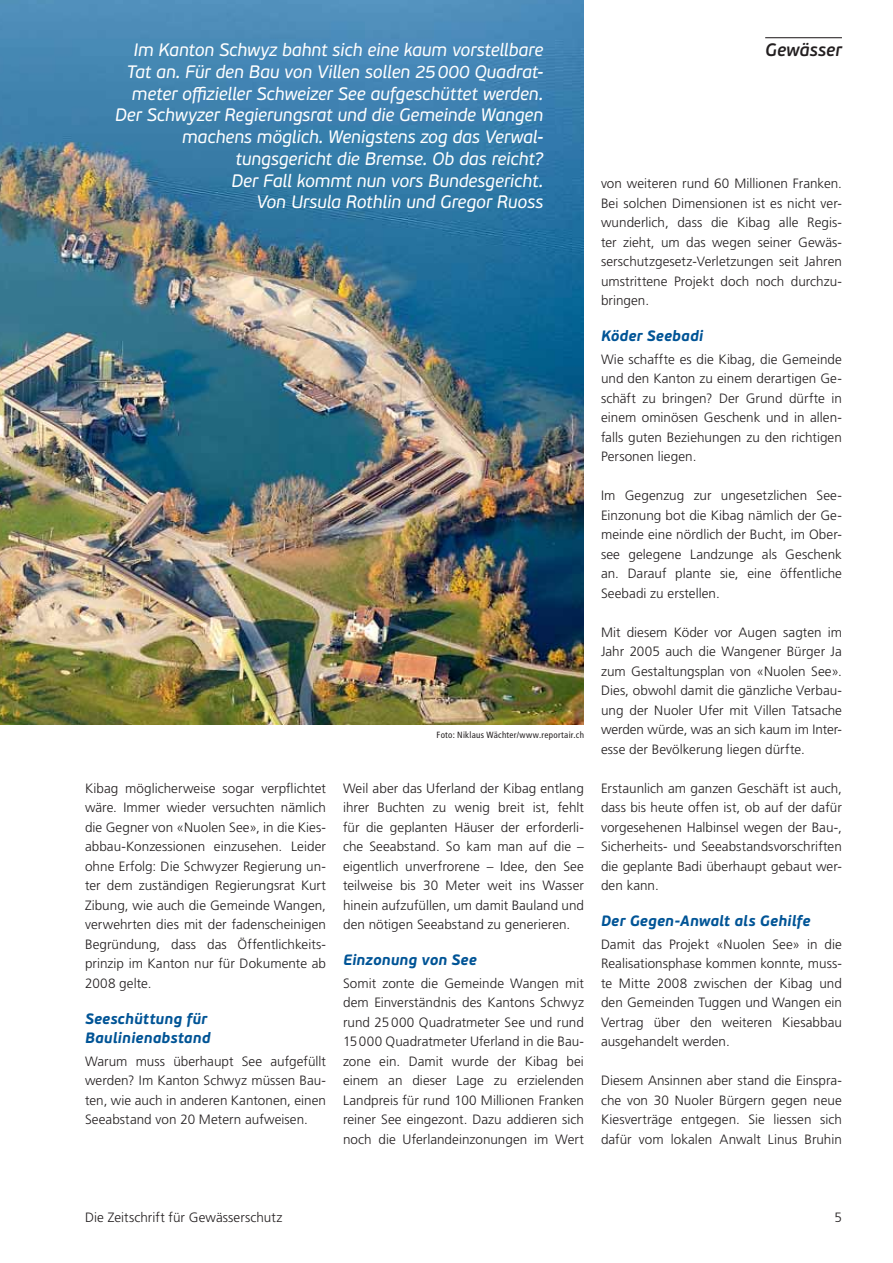
<style>
.page{position:relative;width:893px;height:1263px;background:#fff}
.page>*{position:absolute;margin:0;border:0;box-sizing:border-box;transform-origin:0 0}
.t1{font:italic 18px/21.8px "PF Beau Sans Pro";letter-spacing:-.005em;color:#fff;text-align:right}
.t2{font:italic 600 18px "PF Beau Sans Pro";letter-spacing:-.005em;color:#231f20}
.t3{font:italic 700 15px/19.5px "PF Beau Sans Pro";letter-spacing:.005em;color:#005496}
.t4{font:300 13.5px/19.5px "Frutiger LT Std";color:#231f20;text-align:justify}
.t5{font:condensed 9px "Frutiger LT Std";letter-spacing:.03em;color:#231f20}
</style>
<div class="page">
<hr style="left:765px;top:37px;width:77px;height:1px;background:#231f20">
<img style="left:0;top:0;width:584px;height:725px">
<p class="t1" style="left:115px;top:41px;width:430px">Im Kanton Schwyz bahnt sich eine kaum vorstellbare Tat an. Für den Bau von Villen sollen 25 000 Quadrat&shy;meter offizieller Schweizer See aufgeschüttet werden.<br>Der Schwyzer Regierungsrat und die Gemeinde Wangen machens möglich. Wenigstens zog das Verwal&shy;tungsgericht die Bremse. Ob das reicht?<br>Der Fall kommt nun vors Bundesgericht.<br>Von Ursula Rothlin und Gregor Ruoss</p>
<p class="t4" style="left:85px;top:779px;width:242px">Kibag möglicherweise sogar verpflichtet wäre. Immer wieder versuchten nämlich die Gegner von «Nuolen See», in die Kies&shy;abbau-Konzessionen einzusehen. Leider ohne Erfolg: Die Schwyzer Regierung un&shy;ter dem zuständigen Regierungsrat Kurt Zibung, wie auch die Gemeinde Wangen, verwehrten dies mit der fadenscheinigen Begründung, dass das Öffentlichkeits&shy;prinzip im Kanton nur für Dokumente ab 2008 gelte.</p>
<p class="t3" style="left:85px;top:1010px;width:127px">Seeschüttung für<br>Baulinienabstand</p>
<p class="t4" style="left:85px;top:1052px;width:242px">Warum muss überhaupt See aufgefüllt werden? Im Kanton Schwyz müssen Bau&shy;ten, wie auch in anderen Kantonen, einen Seeabstand von 20 Metern aufweisen.</p>
<p class="t5" style="left:437px;top:730px;width:149px">Foto: Niklaus Wächter/www.reportair.ch</p>
<p class="t4" style="left:343px;top:779px;width:242px">Weil aber das Uferland der Kibag entlang ihrer Buchten zu wenig breit ist, fehlt für die geplanten Häuser der erforderli&shy;che Seeabstand. So kam man auf die – eigentlich unverfrorene – Idee, den See teilweise bis 30 Meter weit ins Wasser hinein aufzufüllen, um damit Bauland und den nötigen Seeabstand zu generieren.</p>
<p class="t3" style="left:343px;top:952px;width:135px">Einzonung von See</p>
<p class="t4" style="left:343px;top:974px;width:243px">Somit zonte die Gemeinde Wangen mit dem Einverständnis des Kantons Schwyz rund 25 000 Quadratmeter See und rund 15 000 Quadratmeter Uferland in die Bau&shy;zone ein. Damit wurde der Kibag bei einem an dieser Lage zu erzielenden Landpreis für rund 100 Millionen Franken reiner See eingezont. Dazu addieren sich noch die Uferlandeinzonungen im Wert</p>
<h1 class="t2" style="left:765px;top:43px;width:78px">Gewässer</h1>
<p class="t4" style="left:601px;top:175px;width:243px">von weiteren rund 60 Millionen Franken.<br>Bei solchen Dimensionen ist es nicht ver&shy;wunderlich, dass die Kibag alle Regis&shy;ter zieht, um das wegen seiner Gewäs&shy;serschutzgesetz-Verletzungen seit Jahren um strittene Projekt doch noch durchzu&shy;bringen.</p>
<p class="t3" style="left:601px;top:328px;width:104px">Köder Seebadi</p>
<p class="t4" style="left:601px;top:350px;width:242px">Wie schaffte es die Kibag, die Gemeinde und den Kanton zu einem derartigen Ge&shy;schäft zu bringen? Der Grund dürfte in einem ominösen Geschenk und in allen&shy;falls guten Beziehungen zu den richtigen Personen liegen.</p>
<p class="t4" style="left:601px;top:487px;width:242px">Im Gegenzug zur ungesetzlichen See-Einzonung bot die Kibag nämlich der Ge&shy;meinde eine nördlich der Bucht, im Ober&shy;see gelegene Landzunge als Geschenk an. Darauf plante sie, eine öffentliche Seebadi zu erstellen.</p>
<p class="t4" style="left:601px;top:623px;width:243px">Mit diesem Köder vor Augen sagten im Jahr 2005 auch die Wangener Bürger Ja zum Gestaltungsplan von «Nuolen See».<br>Dies, obwohl damit die gänzliche Verbau&shy;ung der Nuoler Ufer mit Villen Tatsache werden würde, was an sich kaum im Inter - esse der Bevölkerung liegen dürfte.</p>
<p class="t4" style="left:601px;top:779px;width:242px">Erstaunlich am ganzen Geschäft ist auch, dass bis heute offen ist, ob auf der dafür vorgesehenen Halbinsel wegen der Bau-, Sicherheits- und Seeabstandsvorschriften die geplante Badi überhaupt gebaut wer&shy;den kann.</p>
<p class="t3" style="left:601px;top:913px;width:211px">Der Gegen-Anwalt als Gehilfe</p>
<p class="t4" style="left:601px;top:935px;width:242px">Damit das Projekt «Nuolen See» in die Realisationsphase kommen konnte, muss&shy;te Mitte 2008 zwischen der Kibag und den Gemeinden Tuggen und Wangen ein Vertrag über den weiteren Kiesabbau ausgehandelt werden.</p>
<p class="t4" style="left:601px;top:1072px;width:242px">Diesem Ansinnen aber stand die Einspra&shy;che von 30 Nuoler Bürgern gegen neue Kiesverträge entgegen. Sie liessen sich dafür vom lokalen Anwalt Linus Bruhin</p>
<p class="t4" style="left:85px;top:1208px;width:199px">Die Zeitschrift für Gewässerschutz</p>
<p class="t4" style="left:834px;top:1208px;width:9px">5</p>
</div>
